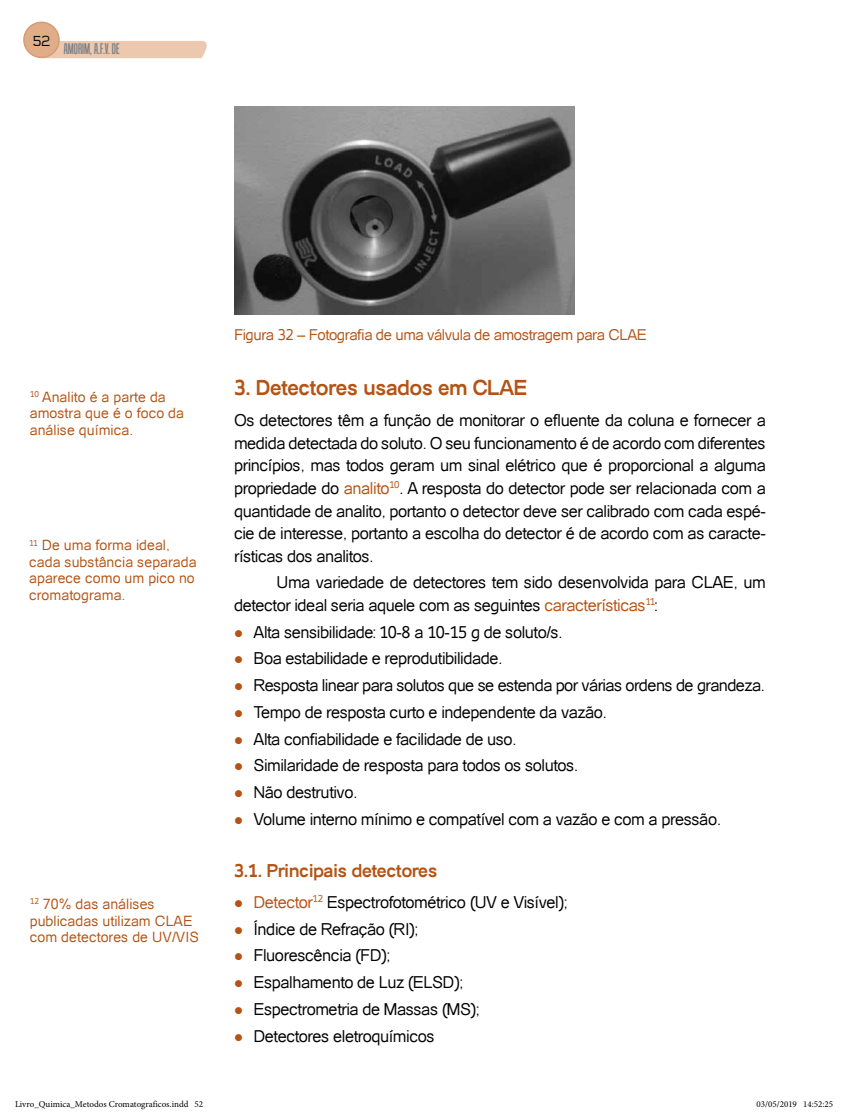
<style>
.page{position:relative;width:851px;height:1112px;background:#fff}
.page>*{position:absolute;margin:0;border:0;box-sizing:border-box;transform-origin:0 0}
.t1{font:700 21px "Catriel";letter-spacing:-.03em;color:#b45314}
.t2{font:700 18px "Catriel";letter-spacing:-.03em;color:#b45314}
.t3{font:16.5px/22.5px "Catriel";letter-spacing:-.03em;color:#000;text-align:justify}
.t4{font:300 16.5px "Teen";color:#000}
.t5{font:15px "Catriel";letter-spacing:-.03em;color:#b45314}
.t6{font:15px "Tandelle";color:#808285}
.t7{font:14.25px/16.5px "Catriel";color:#b45314}
.t8{font:9px "Minion Pro";color:#000}
.s1{color:#b45314}
</style>
<div class="page">
<div style="left:46px;top:41px;width:161px;height:17px;background:#ebc8ae"></div>
<div style="left:24px;top:22px;width:35px;height:35px;background:#e0ad89;border-radius:50%"></div>
<div style="left:23px;top:22px;width:37px;height:36px;border:2px solid #d89c72;border-radius:50%"></div>
<img style="left:234px;top:106px;width:340px;height:208px">
<p class="t4" style="left:33px;top:32px;width:19px">52</p>
<p class="t6" style="left:64px;top:41px;width:57px">AMORIM, A.F.V. DE</p>
<p class="t7" style="left:30px;top:388px;width:156px"><sup>10</sup> Analito é a parte da amostra que é o foco da análise química.</p>
<p class="t7" style="left:29px;top:537px;width:169px"><sup>11</sup> De uma forma ideal, cada substância separada aparece como um pico no cromatograma.</p>
<p class="t7" style="left:30px;top:895px;width:171px"><sup>12</sup> 70% das análises publicadas utilizam CLAE com detectores de UV/VIS</p>
<p class="t5" style="left:234px;top:326px;width:414px">Figura 32 – Fotografia de uma válvula de amostragem para CLAE</p>
<p class="t1" style="left:234px;top:375px;width:295px">3. Detectores usados em CLAE</p>
<p class="t3" style="left:234px;top:409px;width:533px">Os detectores têm a função de monitorar o efluente da coluna e fornecer a medida detectada do soluto. O seu funcionamento é de acordo com diferentes princípios, mas todos geram um sinal elétrico que é proporcional a alguma propriedade do <span class="s1">analito</span><sup>10</sup>. A resposta do detector pode ser relacionada com a quantidade de analito, portanto o detector deve ser calibrado com cada espé&shy;cie de interesse, portanto a escolha do detector é de acordo com as caracte&shy;rísticas dos analitos.</p>
<p class="t3" style="left:234px;top:571px;width:533px;text-indent:43px">Uma variedade de detectores tem sido desenvolvida para CLAE, um detector ideal seria aquele com as seguintes <span class="s1">características</span><sup>11</sup>:</p>
<p class="t3" style="left:234px;top:620px;width:330px"><span class="s1">●</span> Alta sensibilidade: 10-8 a 10-15 g de soluto/s.</p>
<p class="t3" style="left:234px;top:647px;width:270px"><span class="s1">●</span> Boa estabilidade e reprodutibilidade.</p>
<p class="t3" style="left:234px;top:674px;width:532px"><span class="s1">●</span> Resposta linear para solutos que se estenda por várias ordens de grandeza.</p>
<p class="t3" style="left:234px;top:700px;width:374px"><span class="s1">●</span> Tempo de resposta curto e independente da vazão.</p>
<p class="t3" style="left:234px;top:727px;width:284px"><span class="s1">●</span> Alta confiabilidade e facilidade de uso.</p>
<p class="t3" style="left:234px;top:754px;width:346px"><span class="s1">●</span> Similaridade de resposta para todos os solutos.</p>
<p class="t3" style="left:234px;top:781px;width:125px"><span class="s1">●</span> Não destrutivo.</p>
<p class="t3" style="left:234px;top:807px;width:488px"><span class="s1">●</span> Volume interno mínimo e compatível com a vazão e com a pressão.</p>
<p class="t2" style="left:234px;top:859px;width:205px">3.1. Principais detectores</p>
<p class="t3" style="left:234px;top:890px;width:335px"><span class="s1">● Detector</span><sup>12</sup> Espectrofotométrico (UV e Visível);</p>
<p class="t3" style="left:234px;top:917px;width:186px"><span class="s1">●</span> Índice de Refração (RI);</p>
<p class="t3" style="left:234px;top:944px;width:158px"><span class="s1">●</span> Fluorescência (FD);</p>
<p class="t3" style="left:234px;top:970px;width:231px"><span class="s1">●</span> Espalhamento de Luz (ELSD);</p>
<p class="t3" style="left:234px;top:997px;width:248px"><span class="s1">●</span> Espectrometria de Massas (MS);</p>
<p class="t3" style="left:234px;top:1024px;width:202px"><span class="s1">●</span> Detectores eletroquímicos</p>
<p class="t8" style="left:15px;top:1098px;width:190px">Livro_Quimica_Metodos Cromatograficos.indd 52</p>
<p class="t8" style="left:756px;top:1098px;width:78px">03/05/2019 14:52:25</p>
</div>
